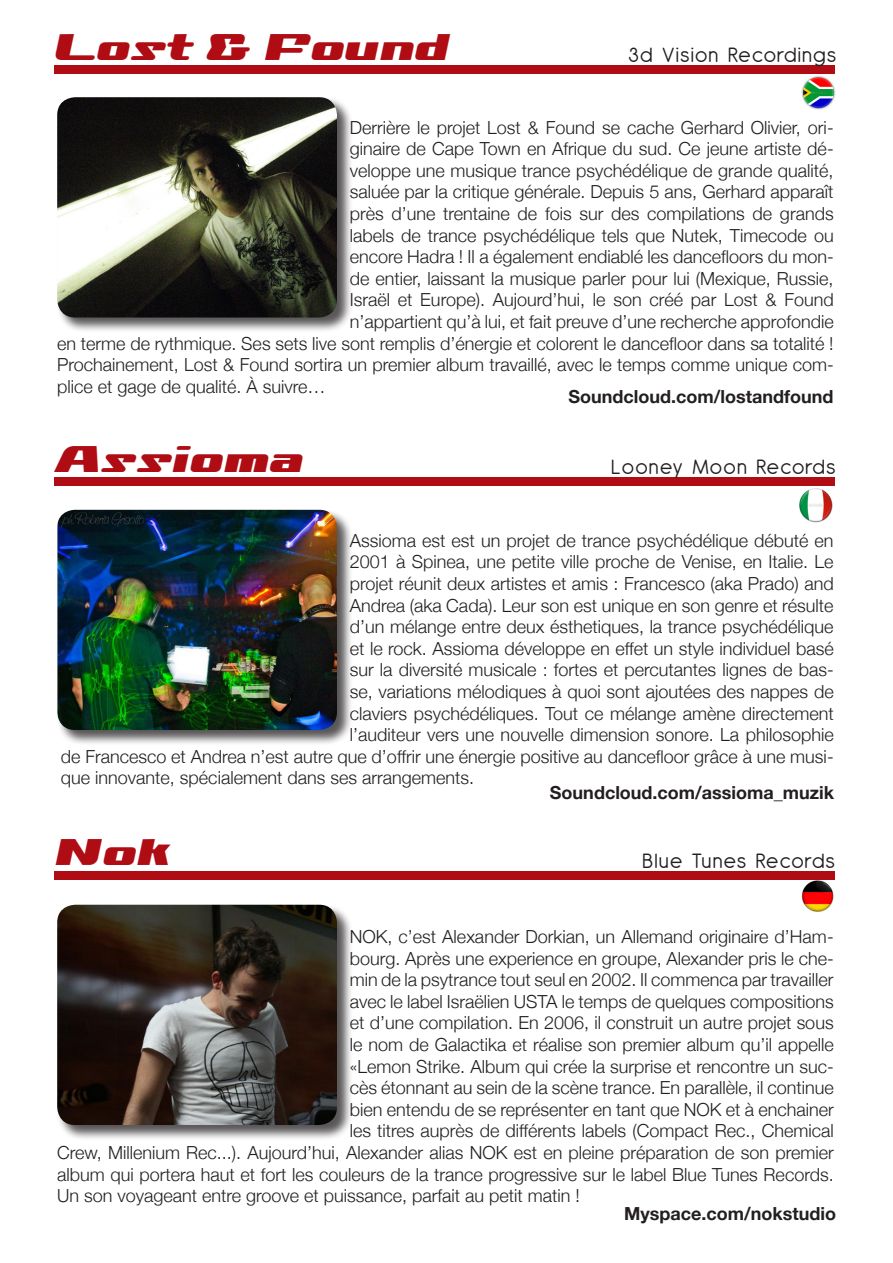
<style>
.page{position:relative;width:893px;height:1263px;background:#fff}
.page>*{position:absolute;margin:0;border:0;box-sizing:border-box;transform-origin:0 0}
.t1{font:40.5px "Nationalyze ALP";color:#af0c14}
.t2{font:22.5px "Antipasto";letter-spacing:.08em;color:#231f20}
.t3{font:300 18px "Helvetica Neue";color:#231f20}
.t4{font:700 18px "Helvetica Neue";color:#231f20}
</style>
<div class="page">
<div style="left:54px;top:65px;width:781px;height:9px;background:#af0c14"></div>
<div style="left:54px;top:871px;width:781px;height:8px;background:#af0c14"></div>
<div style="left:54px;top:478px;width:781px;height:8px;background:#af0c14"></div>
<div style="left:56px;top:96px;width:297px;height:237px;background:#231f20;opacity:.75"></div>
<img style="left:57px;top:97px;width:280px;height:220px">
<div style="left:56px;top:509px;width:297px;height:236px;background:#231f20;opacity:.75"></div>
<img style="left:57px;top:510px;width:280px;height:220px">
<div style="left:56px;top:904px;width:297px;height:236px;background:#231f20;opacity:.75"></div>
<img style="left:57px;top:905px;width:280px;height:220px">
<img style="left:799px;top:488px;width:34px;height:34px">
<img style="left:801px;top:76px;width:34px;height:33px">
<img style="left:801px;top:880px;width:33px;height:32px">
<p class="t1" style="left:56px;top:21px;width:396px">Lost &amp; Found</p>
<p class="t2" style="left:629px;top:41px;width:208px">3d Vision Recordings</p>
<p class="t3" style="left:350px;top:116px;width:485px">Derrière le projet Lost &amp; Found se cache Gerhard Olivier, ori-</p>
<p class="t3" style="left:350px;top:138px;width:485px">ginaire de Cape Town en Afrique du sud. Ce jeune artiste dé-</p>
<p class="t3" style="left:350px;top:159px;width:485px">veloppe une musique trance psychédélique de grande qualité,</p>
<p class="t3" style="left:350px;top:181px;width:485px">saluée par la critique générale. Depuis 5 ans, Gerhard apparaît</p>
<p class="t3" style="left:350px;top:203px;width:485px">près d’une trentaine de fois sur des compilations de grands</p>
<p class="t3" style="left:350px;top:224px;width:485px">labels de trance psychédélique tels que Nutek, Timecode ou</p>
<p class="t3" style="left:350px;top:246px;width:485px">encore Hadra ! Il a également endiablé les dancefloors du mon-</p>
<p class="t3" style="left:350px;top:267px;width:485px">de entier, laissant la musique parler pour lui (Mexique, Russie,</p>
<p class="t3" style="left:350px;top:289px;width:485px">Israël et Europe). Aujourd’hui, le son créé par Lost &amp; Found</p>
<p class="t3" style="left:350px;top:311px;width:485px">n’appartient qu’à lui, et fait preuve d’une recherche approfondie</p>
<p class="t3" style="left:57px;top:332px;width:778px">en terme de rythmique. Ses sets live sont remplis d’énergie et colorent le dancefloor dans sa totalité !</p>
<p class="t3" style="left:57px;top:354px;width:778px">Prochainement, Lost &amp; Found sortira un premier album travaillé, avec le temps comme unique com-</p>
<p class="t3" style="left:57px;top:375px;width:270px">plice et gage de qualité. À suivre…</p>
<p class="t4" style="left:568px;top:386px;width:266px">Soundcloud.com/lostandfound</p>
<p class="t1" style="left:56px;top:434px;width:250px">Assioma</p>
<p class="t2" style="left:612px;top:454px;width:225px">Looney Moon Records</p>
<p class="t3" style="left:350px;top:529px;width:485px">Assioma est est un projet de trance psychédélique débuté en</p>
<p class="t3" style="left:350px;top:551px;width:485px">2001 à Spinea, une petite ville proche de Venise, en Italie. Le</p>
<p class="t3" style="left:350px;top:573px;width:485px">projet réunit deux artistes et amis : Francesco (aka Prado) and</p>
<p class="t3" style="left:350px;top:594px;width:485px">Andrea (aka Cada). Leur son est unique en son genre et résulte</p>
<p class="t3" style="left:350px;top:616px;width:485px">d’un mélange entre deux ésthetiques, la trance psychédélique</p>
<p class="t3" style="left:350px;top:637px;width:485px">et le rock. Assioma développe en effet un style individuel basé</p>
<p class="t3" style="left:350px;top:659px;width:485px">sur la diversité musicale : fortes et percutantes lignes de bas-</p>
<p class="t3" style="left:350px;top:681px;width:485px">se, variations mélodiques à quoi sont ajoutées des nappes de</p>
<p class="t3" style="left:350px;top:702px;width:485px">claviers psychédéliques. Tout ce mélange amène directement</p>
<p class="t3" style="left:350px;top:724px;width:485px">l’auditeur vers une nouvelle dimension sonore. La philosophie</p>
<p class="t3" style="left:61px;top:745px;width:774px">de Francesco et Andrea n’est autre que d’offrir une énergie positive au dancefloor grâce à une musi-</p>
<p class="t3" style="left:61px;top:767px;width:415px">que innovante, spécialement dans ses arrangements.</p>
<p class="t4" style="left:550px;top:781px;width:286px">Soundcloud.com/assioma_muzik</p>
<p class="t1" style="left:56px;top:827px;width:117px">Nok</p>
<p class="t2" style="left:643px;top:847px;width:193px">Blue Tunes Records</p>
<p class="t3" style="left:350px;top:926px;width:485px">NOK, c’est Alexander Dorkian, un Allemand originaire d’Ham-</p>
<p class="t3" style="left:350px;top:947px;width:485px">bourg. Après une experience en groupe, Alexander pris le che-</p>
<p class="t3" style="left:350px;top:969px;width:485px">min de la psytrance tout seul en 2002. Il commenca par travailler</p>
<p class="t3" style="left:350px;top:990px;width:485px">avec le label Israëlien USTA le temps de quelques compositions</p>
<p class="t3" style="left:350px;top:1012px;width:485px">et d’une compilation. En 2006, il construit un autre projet sous</p>
<p class="t3" style="left:350px;top:1034px;width:485px">le nom de Galactika et réalise son premier album qu’il appelle</p>
<p class="t3" style="left:350px;top:1055px;width:485px">«Lemon Strike. Album qui crée la surprise et rencontre un suc-</p>
<p class="t3" style="left:350px;top:1077px;width:485px">cès étonnant au sein de la scène trance. En parallèle, il continue</p>
<p class="t3" style="left:350px;top:1098px;width:485px">bien entendu de se représenter en tant que NOK et à enchainer</p>
<p class="t3" style="left:350px;top:1120px;width:485px">les titres auprès de différents labels (Compact Rec., Chemical</p>
<p class="t3" style="left:57px;top:1142px;width:778px">Crew, Millenium Rec...). Aujourd’hui, Alexander alias NOK est en pleine préparation de son premier</p>
<p class="t3" style="left:57px;top:1163px;width:778px">album qui portera haut et fort les couleurs de la trance progressive sur le label Blue Tunes Records.</p>
<p class="t3" style="left:57px;top:1185px;width:524px">Un son voyageant entre groove et puissance, parfait au petit matin !</p>
<p class="t4" style="left:624px;top:1202px;width:213px">Myspace.com/nokstudio</p>
</div>
